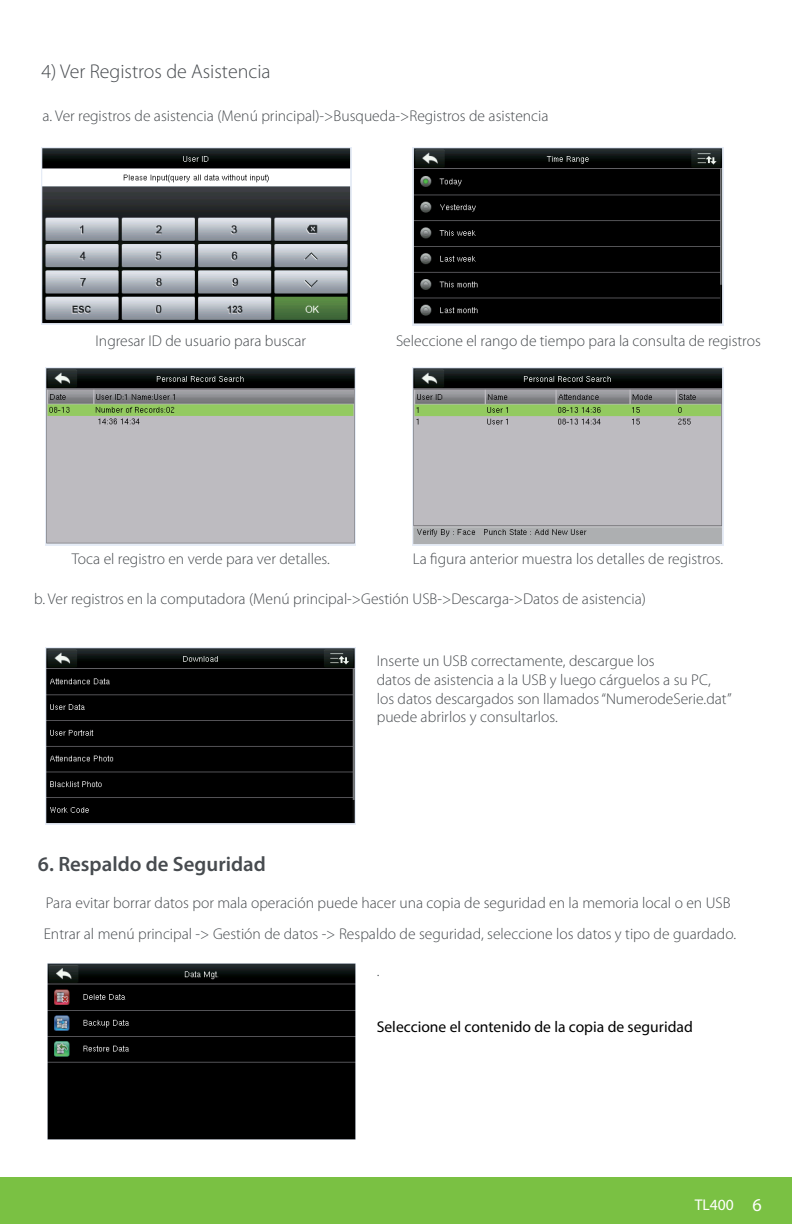
<style>
.page{position:relative;width:792px;height:1224px;background:#fff}
.page>*{position:absolute;margin:0;border:0;box-sizing:border-box;transform-origin:0 0}
.t1{font:600 20.8px "Myriad Pro";color:#474b4f}
.t2{font:300 20px "Myriad Pro";color:#474b4f}
.t3{font:300 15.6px/18.8px "Myriad Pro";color:#474b4f}
.t4{font:15.6px "Myriad Pro";color:#000}
.t5{font:15.6px "Myriad Pro";color:#fff}
.s1{font-size:18.2px}
</style>
<div class="page">
<div style="left:0;top:1178px;width:792px;height:46px;background:#7ac143"></div>
<img style="left:41px;top:148px;width:311px;height:177px">
<img style="left:413px;top:148px;width:311px;height:178px">
<img style="left:46px;top:367px;width:310px;height:178px">
<img style="left:413px;top:368px;width:310px;height:177px">
<img style="left:46px;top:648px;width:310px;height:177px">
<img style="left:47px;top:964px;width:309px;height:175px">
<p class="t2" style="left:41px;top:61px;width:231px">4) Ver Registros de Asistencia</p>
<p class="t3" style="left:43px;top:106px;width:508px">a. Ver registros de asistencia (Menú principal)-&gt;Busqueda-&gt;Registros de asistencia</p>
<p class="t3" style="left:95px;top:332px;width:212px">Ingresar ID de usuario para buscar</p>
<p class="t3" style="left:396px;top:332px;width:366px">Seleccione el rango de tiempo para la consulta de registros</p>
<p class="t3" style="left:72px;top:550px;width:260px">Toca el registro en verde para ver detalles.</p>
<p class="t3" style="left:413px;top:550px;width:312px">La figura anterior muestra los detalles de registros.</p>
<p class="t3" style="left:34px;top:589px;width:614px">b. Ver registros en la computadora (Menú principal-&gt;Gestión USB-&gt;Descarga-&gt;Datos de asistencia)</p>
<p class="t3" style="left:377px;top:652px;width:357px">Inserte un USB correctamente, descargue los<br>datos de asistencia a la USB y luego cárguelos a su PC, los datos descargados son llamados “NumerodeSerie.dat” puede abrirlos y consultarlos.</p>
<h1 class="t1" style="left:38px;top:851px;width:229px">6. Respaldo de Seguridad</h1>
<p class="t3" style="left:44px;top:888px;width:694px;line-height:31px">Para evitar borrar datos por mala operación puede hacer una copia de seguridad en la memoria local o en USB<br>Entrar al menú principal -&gt; Gestión de datos -&gt; Respaldo de seguridad, seleccione los datos y tipo de guardado.</p>
<p class="t3" style="left:377px;top:961px;width:4px">.</p>
<p class="t4" style="left:377px;top:1017px;width:318px">Seleccione el contenido de la copia de seguridad</p>
<p class="t5" style="left:695px;top:1195px;width:69px">TL400 <span class="s1">6</span></p>
</div>
